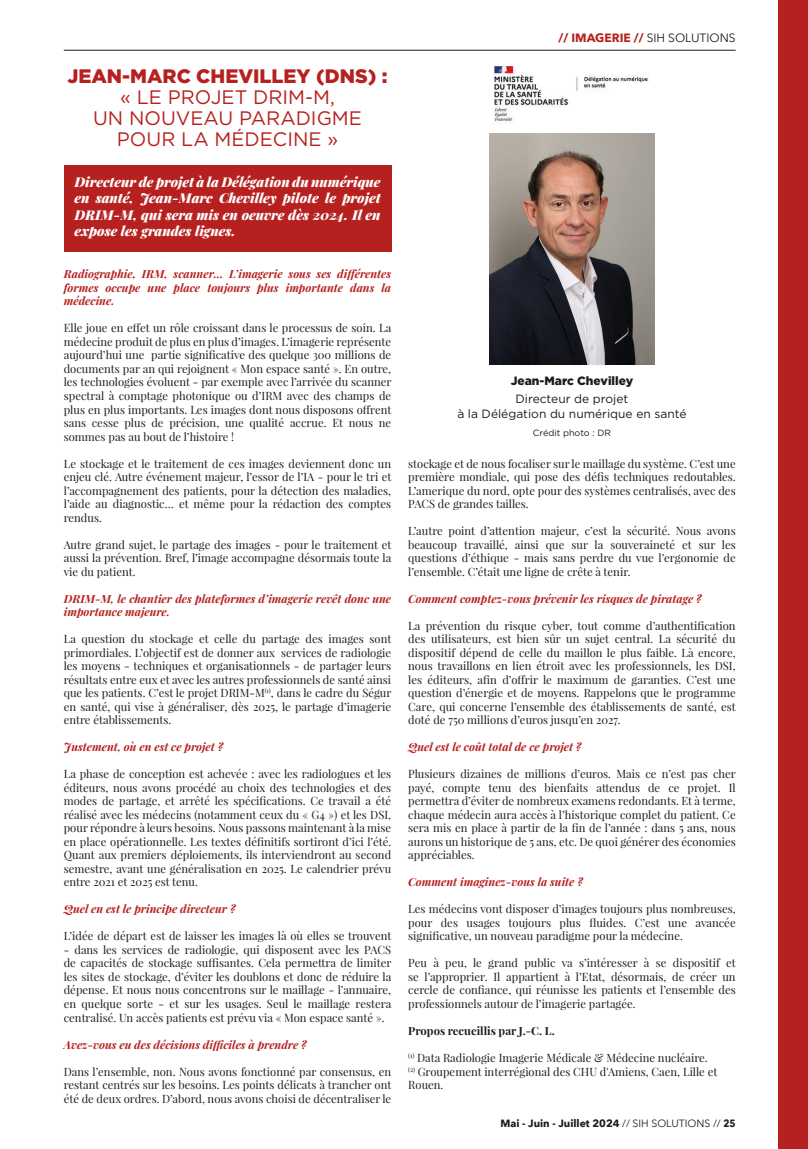
<style>
.page{position:relative;width:808px;height:1149px;background:#fff}
.page>*{position:absolute;margin:0;border:0;box-sizing:border-box;transform-origin:0 0}
.t1{font:19.5px/21px "Gotham";color:#b62120;text-align:center}
.t2{font:900 19.5px "Gotham";color:#b62120}
.t3{font:italic 900 13.5px/16.5px "Playfair Display";color:#fff;text-align:justify}
.t4{font:12px/15px "Gotham";color:#1d1d1b;text-align:center}
.t5{font:700 12px "Avenir Next";color:#b62120}
.t6{font:900 12px "Gotham";color:#1d1d1b}
.t7{font:11.25px/13.5px "Playfair Display";color:#1d1d1b;text-align:justify}
.t8{font:italic 700 11.25px/13.5px "Playfair Display";color:#b62120;text-align:justify}
.t9{font:700 11.25px "Playfair Display";color:#1d1d1b}
.t10{font:700 10.5px "Avenir Next";color:#1d1d1b}
.t11{font:9px "Gotham";color:#1d1d1b}
.s1{font-weight:400;color:#1d1d1b}
.s2{font-weight:400}
</style>
<div class="page">
<hr style="left:64px;top:50px;width:672px;height:1px;background:#1d1d1b">
<div style="left:778px;top:0;width:30px;height:1148px;background:#b62120"></div>
<img style="left:489px;top:133px;width:165px;height:231px">
<div style="left:64px;top:165px;width:327px;height:86px;background:#b62120"></div>
<img style="left:494px;top:67px;width:154px;height:55px">
<h1 class="t2" style="left:67px;top:63px;width:322px">JEAN-MARC CHEVILLEY (DNS) :</h1>
<h1 class="t1" style="left:93px;top:86px;width:270px">« LE PROJET DRIM-M,<br>UN NOUVEAU PARADIGME<br>POUR LA MÉDECINE »</h1>
<p class="t3" style="left:74px;top:172px;width:308px">Directeur de projet à la Délégation du numérique en santé, Jean-Marc Chevilley pilote le projet DRIM-M, qui sera mis en oeuvre dès 2024. Il en expose les grandes lignes.</p>
<p class="t8" style="left:64px;top:266px;width:329px">Radiographie, IRM, scanner… L’imagerie sous ses différentes formes occupe une place toujours plus importante dans la médecine.</p>
<p class="t7" style="left:64px;top:321px;width:329px">Elle joue en effet un rôle croissant dans le processus de soin. La médecine produit de plus en plus d’images. L’imagerie représente aujourd’hui une partie significative des quelque 300 millions de documents par an qui rejoignent « Mon espace santé ». En outre, les technologies évoluent - par exemple avec l’arrivée du scanner spectral à comptage photonique ou d’IRM avec des champs de plus en plus importants. Les images dont nous disposons offrent sans cesse plus de précision, une qualité accrue. Et nous ne sommes pas au bout de l’histoire !</p>
<p class="t7" style="left:64px;top:456px;width:329px">Le stockage et le traitement de ces images deviennent donc un enjeu clé. Autre événement majeur, l’essor de l’IA - pour le tri et l’accompagnement des patients, pour la détection des maladies, l’aide au diagnostic… et même pour la rédaction des comptes rendus.</p>
<p class="t7" style="left:64px;top:537px;width:329px">Autre grand sujet, le partage des images - pour le traitement et aussi la prévention. Bref, l’image accompagne désormais toute la vie du patient.</p>
<p class="t8" style="left:64px;top:590px;width:329px">DRIM-M, le chantier des plateformes d’imagerie revêt donc une importance majeure.</p>
<p class="t7" style="left:64px;top:632px;width:329px">La question du stockage et celle du partage des images sont primordiales. L’objectif est de donner aux services de radiologie les moyens - techniques et organisationnels - de partager leurs résultats entre eux et avec les autres professionnels de santé ainsi que les patients. C’est le projet DRIM-M<sup>(1)</sup>, dans le cadre du Ségur en santé, qui vise à généraliser, dès 2025, le partage d’imagerie entre établissements.</p>
<p class="t8" style="left:64px;top:739px;width:161px">Justement, où en est ce projet ?</p>
<p class="t7" style="left:64px;top:767px;width:329px">La phase de conception est achevée : avec les radiologues et les éditeurs, nous avons procédé au choix des technologies et des modes de partage, et arrêté les spécifications. Ce travail a été réalisé avec les médecins (notamment ceux du « G4 ») et les DSI, pour répondre à leurs besoins. Nous passons maintenant à la mise en place opérationnelle. Les textes définitifs sortiront d’ici l’été.<br>Quant aux premiers déploiements, ils interviendront au second semestre, avant une généralisation en 2025. Le calendrier prévu entre 2021 et 2025 est tenu.</p>
<p class="t8" style="left:64px;top:901px;width:173px">Quel en est le principe directeur ?</p>
<p class="t7" style="left:64px;top:929px;width:329px">L’idée de départ est de laisser les images là où elles se trouvent</p>
<p class="t7" style="left:64px;top:942px;width:329px">- dans les services de radiologie, qui disposent avec les PACS de capacités de stockage suffisantes. Cela permettra de limiter les sites de stockage, d’éviter les doublons et donc de réduire la dépense. Et nous nous concentrons sur le maillage - l’annuaire, en quelque sorte - et sur les usages. Seul le maillage restera centralisé. Un accès patients est prévu via « Mon espace santé ».</p>
<p class="t8" style="left:64px;top:1036px;width:244px">Avez-vous eu des décisions difficiles à prendre ?</p>
<p class="t7" style="left:64px;top:1064px;width:329px">Dans l’ensemble, non. Nous avons fonctionné par consensus, en restant centrés sur les besoins. Les points délicats à trancher ont été de deux ordres. D’abord, nous avons choisi de décentraliser le</p>
<p class="t5" style="left:558px;top:28px;width:179px">// IMAGERIE // <span class="s1">SIH SOLUTIONS</span></p>
<p class="t6" style="left:511px;top:372px;width:124px">Jean-Marc Chevilley</p>
<p class="t4" style="left:457px;top:390px;width:231px">Directeur de projet<br>à la Délégation du numérique en santé</p>
<p class="t11" style="left:533px;top:426px;width:79px">Crédit photo : DR</p>
<p class="t7" style="left:408px;top:456px;width:329px">stockage et de nous focaliser sur le maillage du système. C’est une première mondiale, qui pose des défis techniques redoutables.<br>L’amerique du nord, opte pour des systèmes centralisés, avec des PACS de grandes tailles.</p>
<p class="t7" style="left:408px;top:524px;width:329px">L’autre point d’attention majeur, c’est la sécurité. Nous avons beaucoup travaillé, ainsi que sur la souveraineté et sur les questions d’éthique - mais sans perdre du vue l’ergonomie de l’ensemble. C’était une ligne de crête à tenir.</p>
<p class="t8" style="left:408px;top:590px;width:295px">Comment comptez-vous prévenir les risques de piratage ?</p>
<p class="t7" style="left:408px;top:618px;width:329px">La prévention du risque cyber, tout comme d’authentification des utilisateurs, est bien sûr un sujet central. La sécurité du dispositif dépend de celle du maillon le plus faible. Là encore, nous travaillons en lien étroit avec les professionnels, les DSI, les éditeurs, afin d’offrir le maximum de garanties. C’est une question d’énergie et de moyens. Rappelons que le programme Care, qui concerne l’ensemble des établissements de santé, est doté de 750 millions d’euros jusqu’en 2027.</p>
<p class="t8" style="left:408px;top:739px;width:175px">Quel est le coût total de ce projet ?</p>
<p class="t7" style="left:408px;top:767px;width:329px">Plusieurs dizaines de millions d’euros. Mais ce n’est pas cher payé, compte tenu des bienfaits attendus de ce projet. Il permettra d’éviter de nombreux examens redondants. Et à terme, chaque médecin aura accès à l’historique complet du patient. Ce sera mis en place à partir de la fin de l’année : dans 5 ans, nous aurons un historique de 5 ans, etc. De quoi générer des économies appréciables.</p>
<p class="t8" style="left:408px;top:874px;width:176px">Comment imaginez-vous la suite ?</p>
<p class="t7" style="left:408px;top:902px;width:329px">Les médecins vont disposer d’images toujours plus nombreuses, pour des usages toujours plus fluides. C’est une avancée significative, un nouveau paradigme pour la médecine.</p>
<p class="t7" style="left:408px;top:956px;width:329px">Peu à peu, le grand public va s’intéresser à se dispositif et se l’approprier. Il appartient à l’Etat, désormais, de créer un cercle de confiance, qui réunisse les patients et l’ensemble des professionnels autour de l’imagerie partagée.</p>
<p class="t9" style="left:408px;top:1023px;width:148px">Propos recueillis par J.-C. L.</p>
<p class="t7" style="left:408px;top:1050px;width:311px;text-align:left"><sup>(1)</sup> Data Radiologie Imagerie Médicale &amp; Médecine nucléaire.<br><sup>(2)</sup> Groupement interrégional des CHU d'Amiens, Caen, Lille et<br>Rouen.</p>
<p class="t10" style="left:501px;top:1113px;width:237px">Mai - Juin - Juillet 2024 <span class="s2">// SIH SOLUTIONS //</span> 25</p>
</div>
